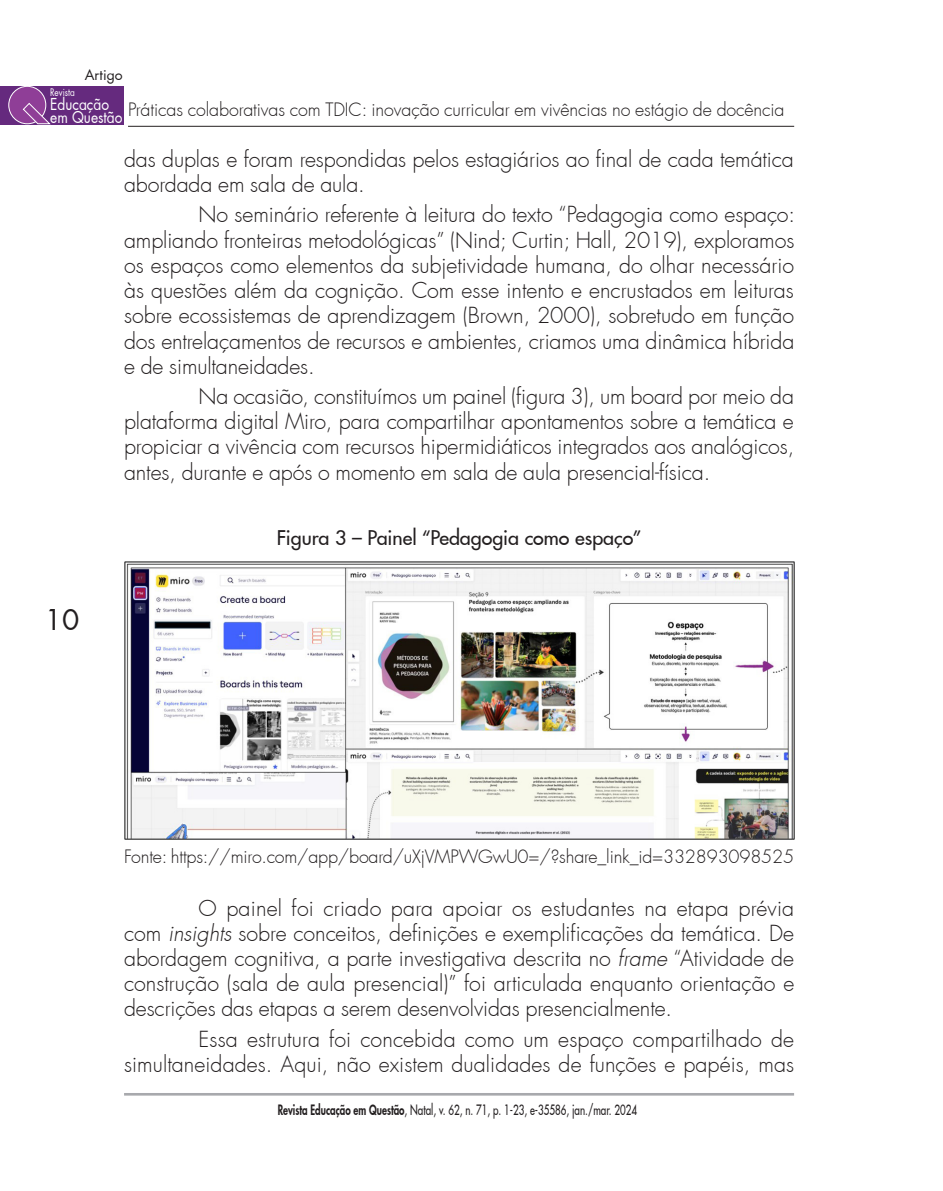
<style>
.page{position:relative;width:943px;height:1191px;background:#fff}
.page>*{position:absolute;margin:0;border:0;box-sizing:border-box;transform-origin:0 0}
.t1{font:28px "Futura LT Paneuropean";color:#231f20}
.Textoooo{font:300 21.7px/25.2px "Futura LT Paneuropean";letter-spacing:-.005em;color:#231f20;text-align:justify}
.Quadroooo{font:500 19.78px "Futura LT Paneuropean";color:#231f20}
.Legendaaaa{font:300 18.03px "Futura LT Paneuropean";letter-spacing:-.005em;color:#231f20}
.t2{font:16.1px "Futura LT Paneuropean";color:#fff;scale:.85 1}
.t3{font:500 14px "Futura LT Paneuropean";color:#231f20;scale:.7 1}
.t4{font:14px "Futura LT Paneuropean";color:#231f20}
.t5{font:10.15px "Futura LT Paneuropean";color:#fff;scale:.8 1}
.s1{font-style:italic}
.s2{font-weight:800}
</style>
<div class="page">
<hr style="left:124px;top:1093px;width:670px;height:2px;background:#a8a9ad">
<div style="left:0;top:86px;width:123px;height:39px;background:#652a7e"></div>
<div style="left:9px;top:86px;width:37px;height:38px;background:#8f3e97;border-radius:50%"></div>
<div style="left:9px;top:86px;width:37px;height:38px;border:1px solid #fff;border-radius:50%"></div>
<svg style="left:23px;top:103px;width:28px;height:21px"></svg>
<hr style="left:128px;top:126px;width:666px;height:1px;background:#231f20">
<img style="left:124px;top:561px;width:670px;height:278px">
<p class="t4" style="left:85px;top:63px;width:39px">Artigo</p>
<p class="t5" style="left:50px;top:83px;width:32px">Revista</p>
<p class="t2" style="left:50px;top:91px;width:71px">Educação</p>
<p class="Legendaaaa" style="left:50px;top:95px;width:736px"><sub>em</sub> <sub>Questão</sub> Práticas colaborativas com TDIC: inovação curricular em vivências no estágio de docência</p>
<p class="Textoooo" style="left:124px;top:145px;width:671px">das duplas e foram respondidas pelos estagiários ao final de cada temática abordada em sala de aula.</p>
<p class="Textoooo" style="left:124px;top:200px;width:672px;text-indent:74px">No seminário referente à leitura do texto “Pedagogia como espaço: ampliando fronteiras metodológicas” (Nind; Curtin; Hall, 2019), exploramos os espaços como elementos da subjetividade humana, do olhar necessário às questões além da cognição. Com esse intento e encrustados em leituras sobre ecossistemas de aprendizagem (Brown, 2000), sobretudo em função dos entrelaçamentos de recursos e ambientes, criamos uma dinâmica híbrida e de simultaneidades.</p>
<p class="Textoooo" style="left:124px;top:382px;width:671px;text-indent:74px">Na ocasião, constituímos um painel (figura 3), um board por meio da plataforma digital Miro, para compartilhar apontamentos sobre a temática e propiciar a vivência com recursos hipermidiáticos integrados aos analógicos, antes, durante e após o momento em sala de aula presencial-física.</p>
<p class="t1" style="left:45px;top:596px;width:36px">10</p>
<p class="Quadroooo" style="left:277px;top:521px;width:366px">Figura 3 – Painel “Pedagogia como espaço”</p>
<p class="Legendaaaa" style="left:124px;top:842px;width:671px">Fonte: https://miro.com/app/board/uXjVMPWGwU0=/?share_link_id=332893098525</p>
<p class="Textoooo" style="left:124px;top:893px;width:671px;text-indent:74px">O painel foi criado para apoiar os estudantes na etapa prévia com <span class="s1">insights</span> sobre conceitos, definições e exemplificações da temática. De abordagem cognitiva, a parte investigativa descrita no <span class="s1">frame</span> “Atividade de construção (sala de aula presencial)” foi articulada enquanto orientação e descrições das etapas a serem desenvolvidas presencialmente.</p>
<p class="Textoooo" style="left:124px;top:1024px;width:671px;text-align:right">Essa estrutura foi concebida como um espaço compartilhado de simultaneidades. Aqui, não existem dualidades de funções e papéis, mas</p>
<p class="t3" style="left:278px;top:1098px;width:515px"><span class="s2">Revista Educação em Questão</span>, Natal, v. 62, n. 71, p. 1-23, e-35586, jan./mar. 2024</p>
</div>
